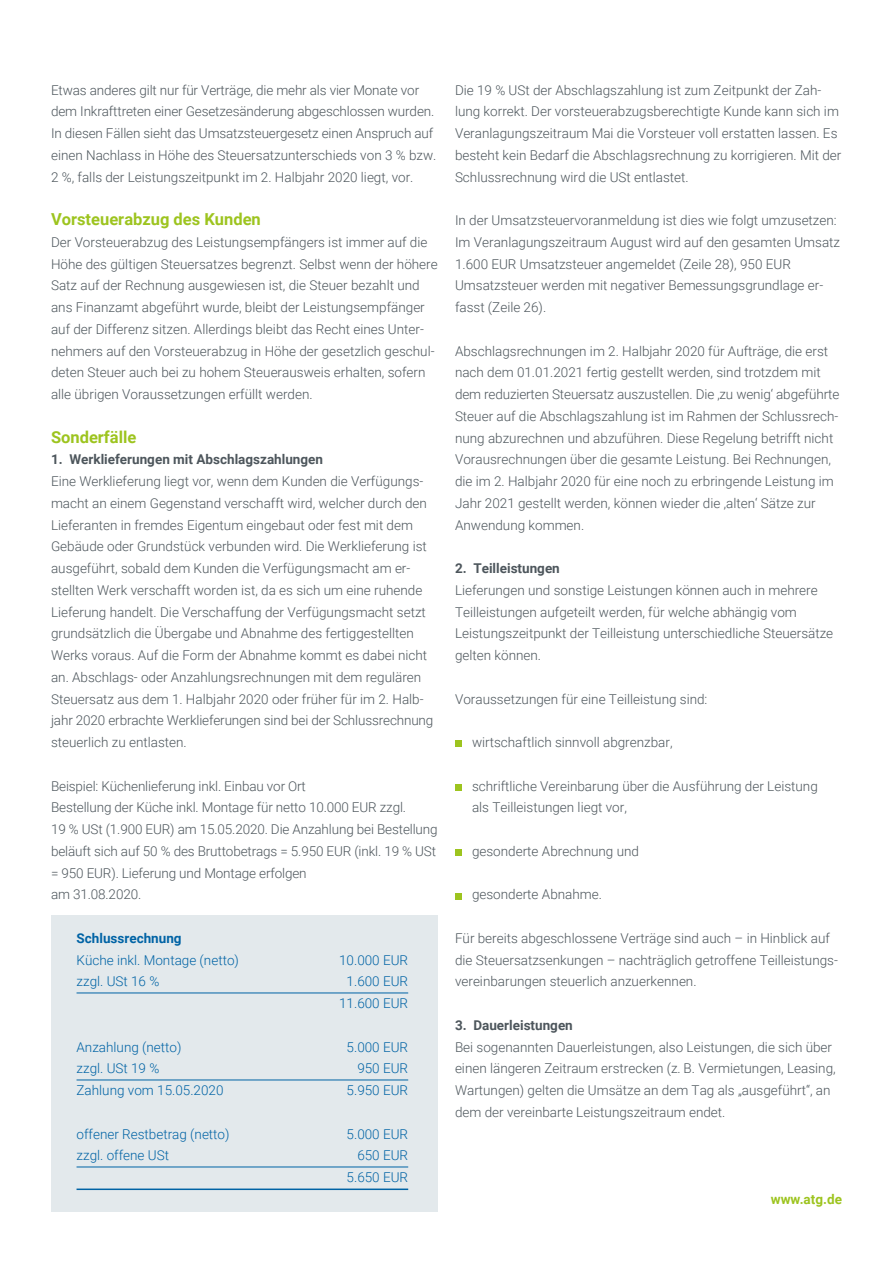
<style>
.page{position:relative;width:893px;height:1263px;background:#fff}
.page>*{position:absolute;margin:0;border:0;box-sizing:border-box;transform-origin:0 0}
.t1{font:700 16.5px "Roboto";color:#9dc41f}
.t2{font:300 13.5px/21.8px "Roboto";color:#4d565c}
.t3{font:300 13.5px/21.8px "Roboto";color:#0063a5;text-align:center}
.t4{font:700 13.5px "Roboto";color:#4d565c}
.t5{font:700 13.5px "Roboto";color:#0063a5}
.t6{font:700 13.5px "Roboto";color:#9dc41f}
</style>
<div class="page">
<div style="left:51px;top:916px;width:387px;height:296px;background:#e3e9ec"></div>
<svg style="left:455px;top:741px;width:6px;height:6px"></svg>
<div style="left:455px;top:784px;width:6px;height:7px;background:#9dc41f"></div>
<div style="left:455px;top:849px;width:6px;height:7px;background:#9dc41f"></div>
<svg style="left:455px;top:893px;width:6px;height:6px"></svg>
<hr style="left:77px;top:993px;width:331px;height:1px;background:#0063a5">
<hr style="left:77px;top:1080px;width:331px;height:1px;background:#0063a5">
<hr style="left:77px;top:1167px;width:331px;height:1px;background:#0063a5">
<hr style="left:77px;top:1188px;width:331px;height:2px;background:#0063a5">
<p class="t2" style="left:51px;top:78px;width:387px">Etwas anderes gilt nur für Verträge, die mehr als vier Monate vor dem Inkrafttreten einer Gesetzesänderung abgeschlossen wurden.<br>In diesen Fällen sieht das Umsatzsteuergesetz einen Anspruch auf einen Nachlass in Höhe des Steuersatzunterschieds von 3 % bzw.<br>2 %, falls der Leistungszeitpunkt im 2. Halbjahr 2020 liegt, vor.</p>
<p class="t1" style="left:51px;top:208px;width:211px">Vorsteuerabzug des Kunden</p>
<p class="t2" style="left:51px;top:231px;width:388px">Der Vorsteuerabzug des Leistungsempfängers ist immer auf die Höhe des gültigen Steuersatzes begrenzt. Selbst wenn der höhere Satz auf der Rechnung ausgewiesen ist, die Steuer bezahlt und ans Finanzamt abgeführt wurde, bleibt der Leistungsempfänger auf der Differenz sitzen. Allerdings bleibt das Recht eines Unter&shy;nehmers auf den Vorsteuerabzug in Höhe der gesetzlich geschul&shy;deten Steuer auch bei zu hohem Steuerausweis erhalten, sofern alle übrigen Voraussetzungen erfüllt werden.</p>
<p class="t1" style="left:51px;top:425px;width:87px">Sonderfälle</p>
<p class="t4" style="left:51px;top:450px;width:274px">1. Werklieferungen mit Abschlagszahlungen</p>
<p class="t2" style="left:51px;top:470px;width:384px">Eine Werklieferung liegt vor, wenn dem Kunden die Verfügungs&shy;macht an einem Gegenstand verschafft wird, welcher durch den Lieferanten in fremdes Eigentum eingebaut oder fest mit dem Gebäude oder Grundstück verbunden wird. Die Werklieferung ist ausgeführt, sobald dem Kunden die Verfügungsmacht am er&shy;stellten Werk verschafft worden ist, da es sich um eine ruhende Lieferung handelt. Die Verschaffung der Verfügungsmacht setzt grundsätzlich die Übergabe und Abnahme des fertiggestellten Werks voraus. Auf die Form der Abnahme kommt es dabei nicht an. Abschlags- oder Anzahlungsrechnungen mit dem regulären Steuersatz aus dem 1. Halbjahr 2020 oder früher für im 2. Halb&shy;jahr 2020 erbrachte Werklieferungen sind bei der Schlussrechnung steuerlich zu entlasten.</p>
<p class="t2" style="left:51px;top:774px;width:388px">Beispiel: Küchenlieferung inkl. Einbau vor Ort<br>Bestellung der Küche inkl. Montage für netto 10.000 EUR zzgl.<br>19 % USt (1.900 EUR) am 15.05.2020. Die Anzahlung bei Bestellung beläuft sich auf 50 % des Bruttobetrags = 5.950 EUR (inkl. 19 % USt = 950 EUR). Lieferung und Montage erfolgen<br>am 31.08.2020.</p>
<p class="t5" style="left:77px;top:928px;width:107px">Schlussrechnung</p>
<p class="t3" style="left:77px;top:948px;width:164px">Küche inkl. Montage (netto)</p>
<p class="t3" style="left:339px;top:948px;width:71px">10.000 EUR</p>
<p class="t3" style="left:77px;top:970px;width:84px">zzgl. USt 16 %</p>
<p class="t3" style="left:339px;top:970px;width:71px">1.600 EUR<br>11.600 EUR</p>
<p class="t3" style="left:77px;top:1035px;width:107px">Anzahlung (netto)</p>
<p class="t3" style="left:347px;top:1035px;width:63px">5.000 EUR</p>
<p class="t3" style="left:77px;top:1057px;width:84px">zzgl. USt 19 %</p>
<p class="t3" style="left:357px;top:1057px;width:52px">950 EUR</p>
<p class="t3" style="left:77px;top:1079px;width:148px">Zahlung vom 15.05.2020</p>
<p class="t3" style="left:347px;top:1079px;width:63px">5.950 EUR</p>
<p class="t3" style="left:77px;top:1122px;width:155px">offener Restbetrag (netto)</p>
<p class="t3" style="left:347px;top:1122px;width:63px">5.000 EUR</p>
<p class="t3" style="left:77px;top:1144px;width:94px">zzgl. offene USt</p>
<p class="t3" style="left:347px;top:1144px;width:63px;text-align:right">650 EUR<br>5.650 EUR</p>
<p class="t2" style="left:455px;top:78px;width:388px">Die 19 % USt der Abschlagszahlung ist zum Zeitpunkt der Zah&shy;lung korrekt. Der vorsteuerabzugsberechtigte Kunde kann sich im Veranlagungszeitraum Mai die Vorsteuer voll erstatten lassen. Es besteht kein Bedarf die Abschlagsrechnung zu korrigieren. Mit der Schlussrechnung wird die USt entlastet.</p>
<p class="t2" style="left:455px;top:209px;width:387px">In der Umsatzsteuervoranmeldung ist dies wie folgt umzusetzen:<br>Im Veranlagungszeitraum August wird auf den gesamten Umsatz 1.600 EUR Umsatzsteuer angemeldet (Zeile 28), 950 EUR Umsatzsteuer werden mit negativer Bemessungsgrundlage er&shy;fasst (Zeile 26).</p>
<p class="t2" style="left:455px;top:339px;width:386px">Abschlagsrechnungen im 2. Halbjahr 2020 für Aufträge, die erst nach dem 01.01.2021 fertig gestellt werden, sind trotzdem mit dem reduzierten Steuersatz auszustellen. Die ‚zu wenig‘ abgeführte Steuer auf die Abschlagszahlung ist im Rahmen der Schlussrech&shy;nung abzurechnen und abzuführen. Diese Regelung betrifft nicht Vorausrechnungen über die gesamte Leistung. Bei Rechnungen, die im 2. Halbjahr 2020 für eine noch zu erbringende Leistung im Jahr 2021 gestellt werden, können wieder die ‚alten‘ Sätze zur Anwendung kommen.</p>
<p class="t4" style="left:455px;top:559px;width:106px">2. Teilleistungen</p>
<p class="t2" style="left:455px;top:579px;width:380px">Lieferungen und sonstige Leistungen können auch in mehrere Teilleistungen aufgeteilt werden, für welche abhängig vom Leistungszeitpunkt der Teilleistung unterschiedliche Steuersätze gelten können.</p>
<p class="t2" style="left:455px;top:687px;width:254px">Voraussetzungen für eine Teilleistung sind:</p>
<p class="t2" style="left:472px;top:731px;width:202px">wirtschaftlich sinnvoll abgrenzbar,</p>
<p class="t2" style="left:472px;top:774px;width:347px">schriftliche Vereinbarung über die Ausführung der Leistung als Teilleistungen liegt vor,</p>
<p class="t2" style="left:472px;top:840px;width:169px">gesonderte Abrechnung und</p>
<p class="t2" style="left:472px;top:883px;width:132px">gesonderte Abnahme.</p>
<p class="t2" style="left:455px;top:927px;width:384px">Für bereits abgeschlossene Verträge sind auch – in Hinblick auf die Steuersatzsenkungen – nachträglich getroffene Teilleistungs&shy;vereinbarungen steuerlich anzuerkennen.</p>
<p class="t4" style="left:455px;top:1016px;width:119px">3. Dauerleistungen</p>
<p class="t2" style="left:455px;top:1035px;width:382px">Bei sogenannten Dauerleistungen, also Leistungen, die sich über einen längeren Zeitraum erstrecken (z. B. Vermietungen, Leasing, Wartungen) gelten die Umsätze an dem Tag als „ausgeführt“, an dem der vereinbarte Leistungszeitraum endet.</p>
<p class="t6" style="left:771px;top:1189px;width:73px">www.atg.de</p>
</div>
